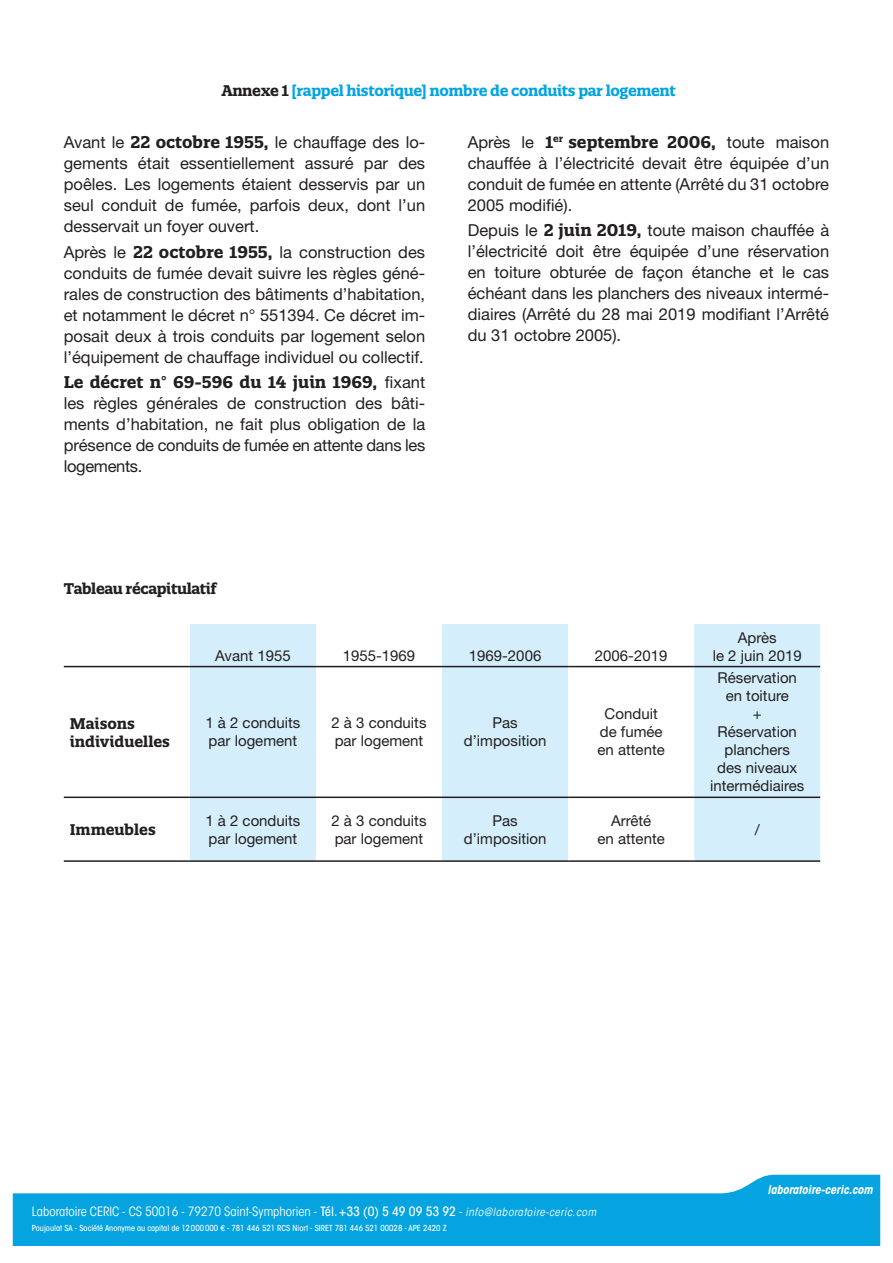
<style>
.page{position:relative;width:893px;height:1263px;background:#fff}
.page>*{position:absolute;margin:0;border:0;box-sizing:border-box;transform-origin:0 0}
.t1{font:16.5px/21px "Helvetica Neue LT Std";color:#231f20;text-align:justify}
.t2{font:700 16.5px "Quatro Slab";color:#231f20}
.t3{font:15px/18px "Helvetica Neue LT Std";color:#231f20;text-align:center}
.t4{font:700 15px "Quatro Slab";letter-spacing:-.025em;color:#05a4e0}
.t5{font:700 15px/18px "Quatro Slab";color:#231f20}
.t6{font:700 15px "Quatro Slab";letter-spacing:-.025em;color:#231f20}
.t7{font:condensed 12.75px "ITC Avant Garde Std";color:#fff}
.t8{font:italic 700 condensed 12px "ITC Avant Garde Std";color:#fff}
.t9{font:500 condensed 8.25px "ITC Avant Garde Std";color:#fff}
.s1{color:#231f20}
.s2{font-family:"Quatro Slab";font-weight:700}
.s3{font-family:"Helvetica Neue LT Std";font-weight:400}
.s4{font-weight:500}
.s5{font-style:italic;font-size:11.25px}
</style>
<div class="page">
<svg style="left:13px;top:1175px;width:867px;height:71px;fill:#05a4e0"></svg>
<svg style="left:190px;top:624px;width:630px;height:236px;fill:#d4effb"></svg>
<hr style="left:64px;top:666px;width:126px;height:1px;background:#231f20">
<hr style="left:190px;top:666px;width:126px;height:1px;background:#231f20">
<hr style="left:316px;top:666px;width:126px;height:1px;background:#231f20">
<hr style="left:442px;top:666px;width:126px;height:1px;background:#231f20">
<hr style="left:568px;top:666px;width:126px;height:1px;background:#231f20">
<hr style="left:694px;top:666px;width:126px;height:1px;background:#231f20">
<hr style="left:190px;top:796px;width:126px;height:2px;background:#231f20">
<hr style="left:316px;top:796px;width:126px;height:2px;background:#231f20">
<hr style="left:442px;top:796px;width:126px;height:2px;background:#231f20">
<hr style="left:64px;top:796px;width:126px;height:2px;background:#231f20">
<hr style="left:568px;top:796px;width:126px;height:2px;background:#231f20">
<hr style="left:694px;top:796px;width:126px;height:2px;background:#231f20">
<hr style="left:190px;top:860px;width:126px;height:2px;background:#231f20">
<hr style="left:316px;top:860px;width:126px;height:2px;background:#231f20">
<hr style="left:442px;top:860px;width:126px;height:2px;background:#231f20">
<hr style="left:64px;top:860px;width:126px;height:2px;background:#231f20">
<hr style="left:568px;top:860px;width:126px;height:2px;background:#231f20">
<hr style="left:694px;top:860px;width:126px;height:2px;background:#231f20">
<p class="t4" style="left:221px;top:81px;width:456px"><span class="s1">Annexe 1</span> [rappel historique] nombre de conduits par logement</p>
<p class="t1" style="left:468px;top:131px;width:363px">Après le <span class="s2">1</span><sup>er</sup> <span class="s2">septembre 2006,</span> toute maison chauffée à l’électricité devait être équipée d’un conduit de fumée en attente (Arrêté du 31 octobre 2005 modifié).</p>
<p class="t1" style="left:468px;top:220px;width:363px">Depuis le <span class="s2">2 juin 2019,</span> toute maison chauffée à l’électricité doit être équipée d’une réservation en toiture obturée de façon étanche et le cas échéant dans les planchers des niveaux intermé&shy;diaires (Arrêté du 28 mai 2019 modifiant l’Arrêté du 31 octobre 2005).</p>
<p class="t1" style="left:64px;top:132px;width:363px">Avant le <span class="s2">22 octobre 1955,</span> le chauffage des lo&shy;gements était essentiellement assuré par des poêles. Les logements étaient desservis par un seul conduit de fumée, parfois deux, dont l’un desservait un foyer ouvert.</p>
<p class="t1" style="left:64px;top:241px;width:363px">Après le <span class="s2">22 octobre 1955,</span> la construction des conduits de fumée devait suivre les règles géné&shy;rales de construction des bâtiments d’habitation, et notamment le décret n° 551394. Ce décret im&shy;posait deux à trois conduits par logement selon l’équipement de chauffage individuel ou collectif.</p>
<p class="t2" style="left:64px;top:372px;width:363px">Le décret n° 69-596 du 14 juin 1969, <span class="s3">fixant</span></p>
<p class="t1" style="left:64px;top:392px;width:363px">les règles générales de construction des bâti&shy;ments d’habitation, ne fait plus obligation de la présence de conduits de fumée en attente dans les logements.</p>
<p class="t6" style="left:64px;top:579px;width:155px">Tableau récapitulatif</p>
<p class="t3" style="left:215px;top:646px;width:77px">Avant 1955</p>
<p class="t3" style="left:343px;top:646px;width:74px">1955-1969</p>
<p class="t3" style="left:469px;top:646px;width:74px">1969-2006</p>
<p class="t3" style="left:595px;top:646px;width:74px">2006-2019</p>
<p class="t5" style="left:70px;top:714px;width:102px">Maisons individuelles</p>
<p class="t3" style="left:205px;top:714px;width:97px;text-align:left">1 à 2 conduits par logement</p>
<p class="t3" style="left:331px;top:714px;width:97px;text-align:left">2 à 3 conduits par logement</p>
<p class="t3" style="left:464px;top:714px;width:84px">Pas d’imposition</p>
<p class="t3" style="left:598px;top:705px;width:69px">Conduit de fumée en attente</p>
<p class="t3" style="left:713px;top:628px;width:90px">Après<br>le 2 juin 2019</p>
<p class="t3" style="left:710px;top:669px;width:96px">Réservation en toiture<br>+<br>Réservation planchers<br>des niveaux intermédiaires</p>
<p class="t5" style="left:70px;top:820px;width:88px">Immeubles</p>
<p class="t3" style="left:205px;top:811px;width:97px;text-align:left">1 à 2 conduits par logement</p>
<p class="t3" style="left:331px;top:811px;width:97px;text-align:left">2 à 3 conduits par logement</p>
<p class="t3" style="left:464px;top:811px;width:84px">Pas d’imposition</p>
<p class="t3" style="left:598px;top:811px;width:69px">Arrêté<br>en attente</p>
<p class="t3" style="left:755px;top:820px;width:6px">/</p>
<p class="t7" style="left:32px;top:1204px;width:566px">Laboratoire CERIC - CS 50016 - 79270 Saint-Symphorien - <span class="s4">Tél. +33 (0) 5 49 09 53 92</span> - <span class="s5">info@laboratoire-ceric.com</span></p>
<p class="t9" style="left:32px;top:1223px;width:416px">Poujoulat SA - Société Anonyme au capital de 12000000 € - 781 446 521 RCS Niort - SIRET 781 446 521 00028 - APE 2420 Z</p>
<p class="t8" style="left:767px;top:1182px;width:107px">laboratoire-ceric.com</p>
</div>
